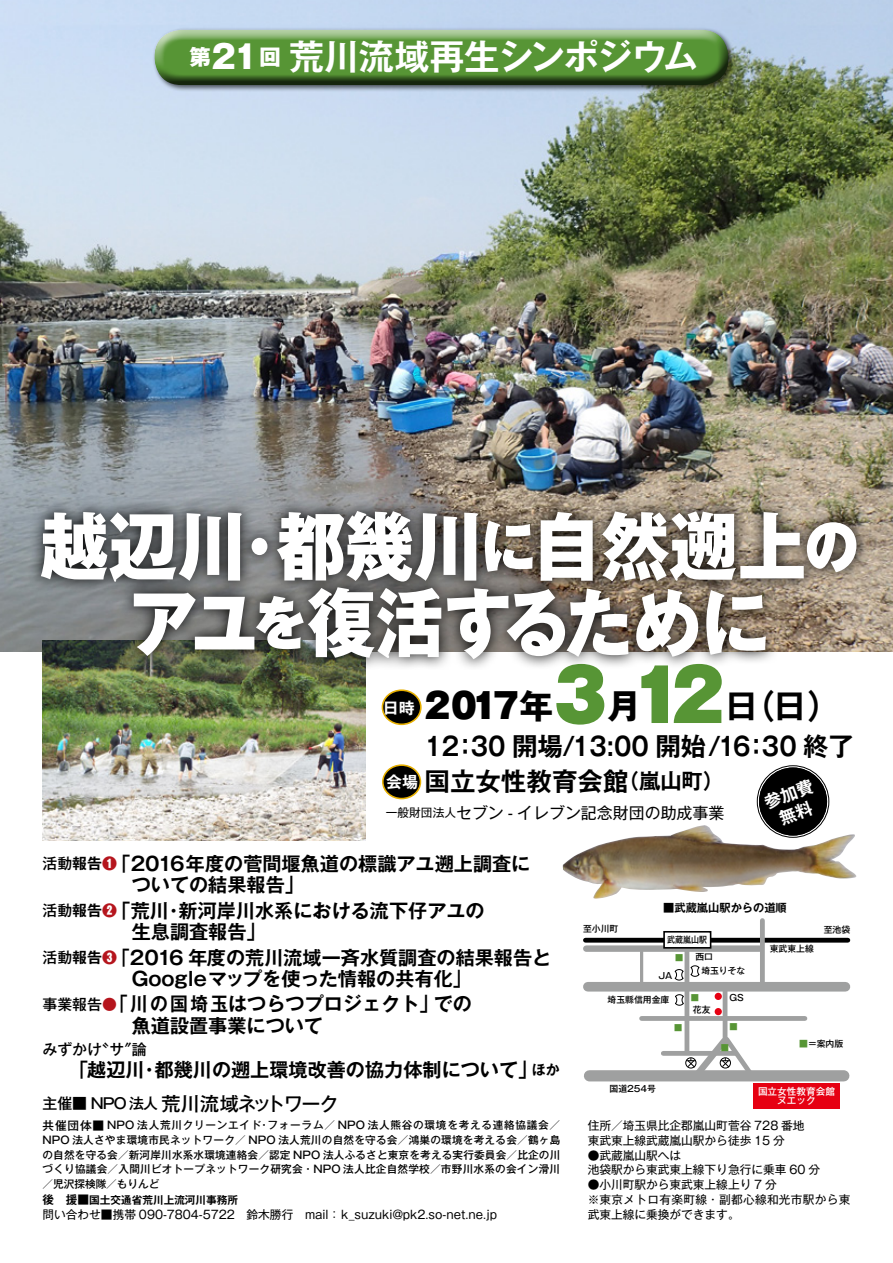
<style>
.page{position:relative;width:893px;height:1263px;background:#fff}
.page>*{position:absolute;margin:0;border:0;box-sizing:border-box;transform-origin:0 0}
.t1{font:800 74.4px "Gothic MB101 Pr 5";color:#fff;scale:.92 1}
.t2{font:900 70.2px "Gothic MB101 Pro";color:#579535}
.t3{font:800 65.85px "Gothic MB101 Pr 5";color:#fff;scale:.92 1}
.t4{font:700 35.1px "Gothic MB101 Pr 5 De";color:#fff}
.t5{font:700 34.05px "Gothic MB101 Pro De";color:#000}
.t6{font:900 34.05px "Gothic MB101 Pr 5";color:#000}
.t7{font:700 34.05px "Gothic MB101 Pro";color:#000}
.t8{font:800 31.95px "Gothic MB101 Pr 5";color:#fff}
.t9{font:700 25.5px "Gothic MB101 Pr 5 De";color:#000;scale:.9 1}
.t10{font:700 25.5px "Gothic MB101 Pr 5 De";color:#000}
.t11{font:700 21.3px "Gothic MB101 Pr 5 De";color:#000}
.t12{font:800 21.3px "Gothic MB101 Pr 5";color:#fff}
.t13{font:700 19.2px/25.5px "Gothic MB101 Pr 5 De";color:#000}
.t14{font:700 19.2px "Gothic MB101 Pr 5 De";color:#000;scale:.93 1}
.t15{font:500 19.2px "Gothic MB101 Pro";letter-spacing:-.075em;color:#000}
.t16{font:700 16.95px/20.2px "Gothic MB101 Pr 5 De";color:#fff;text-align:center}
.t17{font:15.9px "Gothic MB101 Pr 5";color:#000}
.t18{font:700 15.9px "Gothic MB101 Pro De";color:#fff}
.t19{font:700 15.9px "Gothic MB101 Pr 5 De";color:#fff}
.t20{font:500 14.85px "Gothic MB101 Pr 5";color:#000}
.t21{font:500 14.85px "Gothic MB101 Pro";letter-spacing:-.075em;color:#000}
.t22{font:700 13.95px "Gothic MB101 Pr 5 De";color:#000}
.t23{font:11.7px/14.9px "Gothic MB101 Pr 5";color:#000}
.t24{font:11.7px "Gothic MB101 Pro";color:#000}
.t25{font:700 11.25px "Gothic MB101 Pr 5 De";color:#000}
.t26{font:500 10.65px/14.7px "Gothic MB101 Pr 5";letter-spacing:.02em;color:#000}
.t27{font:500 10.65px "Gothic MB101 Pr 5";letter-spacing:.07em;color:#000}
.t28{font:700 10.65px "Gothic MB101 Pro De";color:#000}
.t29{font:500 9.6px/9.6px "Gothic MB101 Pr 5";color:#fff;text-align:center}
.t30{font:500 8.85px "Gothic MB101 Pr 5";color:#000}
.t31{font:500 8.85px "Gothic MB101 Pr 5";color:#000;scale:.9 1}
.t32{font:8.85px "Koz Min Std";color:#579535}
.s1{font-weight:900;font-size:58.5px}
.s2{font-weight:700;font-size:34.05px;color:#000}
.s3{font-size:15.9px}
.s4{font-family:"Gothic MB101 Pr 5 De";font-weight:700}
.s5{font-weight:900;color:#b5151d}
.s6{font-family:"Gothic MB101 Pr 5 De";font-weight:700;font-size:19.2px}
.s7{color:#b5151d}
.s8{font-size:19.35px}
.s9{font-size:18px}
.s10{font-size:11.7px}
.s11{font-family:"Gothic MB101 Pro";font-size:11.7px}
.s12{color:#579535}
</style>
<div class="page">
<img style="left:0;top:0;width:893px;height:652px">
<img style="left:42px;top:670px;width:324px;height:170px">
<div style="left:759px;top:767px;width:68px;height:68px;background:#000;border-radius:50%"></div>
<div style="left:152px;top:27px;width:583px;height:65px;background:#000;opacity:.6"></div>
<div style="left:154px;top:30px;width:576px;height:40px;background:#fff;opacity:.75"></div>
<div style="left:154px;top:36px;width:576px;height:52px;background:#000;opacity:.75"></div>
<svg style="left:675px;top:994px;width:9px;height:11px"></svg>
<svg style="left:675px;top:969px;width:8px;height:11px"></svg>
<svg style="left:691px;top:965px;width:8px;height:12px"></svg>
<hr style="left:585px;top:938px;width:263px;height:4px;background:#000">
<div style="left:586px;top:945px;width:174px;height:7px;background:#9fa0a0"></div>
<div style="left:588px;top:982px;width:257px;height:9px;background:#9fa0a0"></div>
<div style="left:589px;top:1070px;width:255px;height:11px;background:#9fa0a0"></div>
<div style="left:760px;top:920px;width:5px;height:67px;background:#9fa0a0"></div>
<div style="left:684px;top:949px;width:5px;height:103px;background:#9fa0a0"></div>
<hr style="left:640px;top:952px;width:3px;height:33px;background:#9fa0a0">
<div style="left:642px;top:1016px;width:163px;height:5px;background:#9fa0a0"></div>
<div style="left:663px;top:1051px;width:72px;height:5px;background:#9fa0a0"></div>
<hr style="left:723px;top:990px;width:4px;height:53px;background:#9fa0a0">
<div style="left:753px;top:1083px;width:87px;height:26px;background:#e60012"></div>
<div style="left:663px;top:931px;width:48px;height:18px;background:#fff;border:2px solid #000"></div>
<div style="left:715px;top:993px;width:7px;height:7px;background:#e60012;border-radius:50%"></div>
<div style="left:715px;top:1008px;width:7px;height:7px;background:#e60012;border-radius:50%"></div>
<div style="left:685px;top:1057px;width:11px;height:11px;border:1px solid #000;border-radius:50%"></div>
<svg style="left:687px;top:1032px;width:73px;height:50px"></svg>
<div style="left:425px;top:663px;width:436px;height:139px;background:#fff"></div>
<div style="left:382px;top:690px;width:39px;height:34px;background:#000;border-radius:50%"></div>
<div style="left:382px;top:689px;width:40px;height:36px;border:2px solid #e6af00;border-radius:50%"></div>
<div style="left:383px;top:765px;width:37px;height:33px;background:#000;border-radius:50%"></div>
<div style="left:382px;top:764px;width:39px;height:35px;border:2px solid #e6af00;border-radius:50%"></div>
<svg style="left:26px;top:496px;width:842px;height:174px;background:#635f59"></svg>
<img style="left:563px;top:826px;width:294px;height:73px">
<h3 class="t8" style="left:211px;top:30px;width:49px">21</h3>
<h3 class="t12" style="left:189px;top:39px;width:23px">第</h3>
<h3 class="t12" style="left:259px;top:39px;width:23px">回</h3>
<h3 class="t4" style="left:289px;top:28px;width:411px">荒川流域再生シンポジウム</h3>
<h1 class="t1" style="left:40px;top:484px;width:891px">越辺川都幾川<span class="s1">に</span>自然遡上<span class="s1">の</span></h1>
<h3 class="t3" style="left:229px;top:491px;width:67px">・</h3>
<h1 class="t1" style="left:129px;top:561px;width:698px">アユ<span class="s1">を</span>復活するために</h1>
<h2 class="t2" style="left:519px;top:637px;width:206px">3<span class="s2">年</span> 12</h2>
<h3 class="t5" style="left:724px;top:678px;width:118px">（日日(</h3>
<h3 class="t6" style="left:425px;top:677px;width:96px">2017</h3>
<h3 class="t9" style="left:425px;top:725px;width:479px">12：30 開場/13:00 開始 /16：30 終了</h3>
<h3 class="t11" style="left:618px;top:764px;width:108px">（嵐山町(</h3>
<h3 class="t7" style="left:607px;top:678px;width:36px">月</h3>
<h3 class="t18" style="left:383px;top:694px;width:33px">日時</h3>
<h3 class="t10" style="left:425px;top:760px;width:206px">国立女性教育会館</h3>
<h3 class="t19" style="left:386px;top:769px;width:33px">会場</h3>
<h3 class="t16" style="left:761px;top:792px;width:53px;rotate:-20deg">参加費無料</h3>
<p class="t23" style="left:386px;top:804px;width:119px">一般財団法人<span class="s3">セブン</span></p>
<h3 class="t17" style="left:508px;top:799px;width:218px">- イレブン記念財団の助成事業</h3>
<h3 class="t13" style="left:131px;top:849px;width:401px">2016年度の菅間堰魚道の標識アユ遡上調査に</h3>
<h3 class="t20" style="left:43px;top:851px;width:90px">活動<span class="s4">報告</span><span class="s5">❶</span><span class="s6">「</span></h3>
<h3 class="t13" style="left:179px;top:871px;width:308px;text-indent:-47px">ついての結果報告「<br>新河岸川水系における流下仔アユの</h3>
<h3 class="t20" style="left:43px;top:898px;width:90px">活動<span class="s4">報告</span><span class="s5">❷</span><span class="s6">「</span></h3>
<h3 class="t13" style="left:131px;top:896px;width:40px">荒川</h3>
<h3 class="t13" style="left:164px;top:896px;width:21px">・</h3>
<h3 class="t13" style="left:130px;top:917px;width:423px">生息調査報告「<br>2016 年度の荒川流域一斉水質調査の結果報告と</h3>
<h3 class="t20" style="left:43px;top:945px;width:89px">活動<span class="s4">報告</span><span class="s5">❸</span><span class="s6">「</span></h3>
<h3 class="t13" style="left:132px;top:964px;width:342px;text-align:right">Googleマップを使った情報の共有化「での</h3>
<h3 class="t14" style="left:130px;top:988px;width:333px">川の国埼玉はつらつプロジェクト」</h3>
<h3 class="t20" style="left:43px;top:992px;width:87px">事業報告<span class="s7">●</span><span class="s6">「</span></h3>
<h3 class="t13" style="left:132px;top:1011px;width:193px">魚道設置事業について</h3>
<h3 class="t20" style="left:95px;top:1037px;width:54px">〝サ論＂</h3>
<h3 class="t20" style="left:43px;top:1037px;width:61px">みずかけ</h3>
<h3 class="t13" style="left:155px;top:1056px;width:384px">都幾川の遡上環境改善の協力体制について<span class="s8">」</span></h3>
<h3 class="t13" style="left:43px;top:1056px;width:104px"><span class="s9">　　</span>｢越辺川</h3>
<h3 class="t22" style="left:532px;top:1058px;width:29px">ほか</h3>
<h3 class="t13" style="left:140px;top:1056px;width:21px">・</h3>
<h3 class="t15" style="left:162px;top:1087px;width:178px">荒川流域ネットワーク</h3>
<h3 class="t21" style="left:43px;top:1091px;width:117px">主催■ NPO 法人</h3>
<p class="t26" style="left:43px;top:1117px;width:519px"><span class="s10">共催団体</span><span class="s11">■</span> NPO 法人荒川クリーンエイド<br>NPO 法人さやま環境市民ネットワーク／ NPO 法人荒川の自然を守る会／鴻巣の環境を考える会／鶴ヶ島の自然を守る会／新河岸川水系水環境連絡会／認定 NPO 法人ふるさと東京を考える実行委員会／比企の川づくり協議会／入間川ビオトープネットワーク研究会・NPO 法人比企自然学校／市野川水系の会イン滑川／児沢探検隊／もりんど</p>
<p class="t28" style="left:43px;top:1191px;width:197px"><span class="s10">後　援■</span>国土交通省荒川上流河川事務所</p>
<p class="t24" style="left:43px;top:1205px;width:456px">問い合わせ■携帯 090-7804-5722　鈴木勝行　mail：k_suzuki@pk2.so-net.ne j p.</p>
<p class="t27" style="left:268px;top:1116px;width:294px">フォーラム／ NPO 法人熊谷の環境を考える連絡協議会／</p>
<p class="t26" style="left:259px;top:1117px;width:12px">・</p>
<p class="t30" style="left:583px;top:921px;width:37px">至小川町</p>
<p class="t25" style="left:663px;top:898px;width:125px">■武蔵嵐山駅からの道順</p>
<p class="t31" style="left:667px;top:932px;width:46px">武蔵嵐山駅</p>
<p class="t32" style="left:675px;top:952px;width:10px">■</p>
<p class="t30" style="left:658px;top:968px;width:15px">JA</p>
<p class="t30" style="left:695px;top:949px;width:19px">西口</p>
<p class="t30" style="left:701px;top:963px;width:46px">埼玉りそな</p>
<p class="t30" style="left:770px;top:941px;width:46px">東武東上線</p>
<p class="t30" style="left:608px;top:992px;width:63px">埼玉縣信用金庫</p>
<p class="t32" style="left:674px;top:1022px;width:10px">■</p>
<p class="t32" style="left:691px;top:992px;width:10px">■</p>
<p class="t30" style="left:693px;top:1003px;width:19px">花友</p>
<p class="t30" style="left:729px;top:990px;width:16px">GS</p>
<p class="t32" style="left:729px;top:1021px;width:10px">■</p>
<p class="t30" style="left:824px;top:922px;width:28px">至池袋</p>
<p class="t30" style="left:609px;top:1081px;width:48px">国道254号</p>
<p class="t32" style="left:721px;top:1042px;width:10px">■</p>
<p class="t30" style="left:799px;top:1036px;width:46px"><span class="s12">■</span>＝案内版</p>
<p class="t29" style="left:758px;top:1086px;width:79px">国立女性教育会館ヌエック</p>
<p class="t23" style="left:588px;top:1117px;width:218px">住所／埼玉県比企郡嵐山町菅谷 728 番地東武東上線武蔵嵐山駅から徒歩 15 分</p>
<p class="t23" style="left:588px;top:1147px;width:234px">●武蔵嵐山駅へは<br>池袋駅から東武東上線下り急行に乗車 60 分</p>
<p class="t23" style="left:588px;top:1176px;width:264px">●小川町駅から東武東上線上り 7 分<br>※東京メトロ有楽町線・副都心線和光市駅から東武東上線に乗換ができます。</p>
</div>
